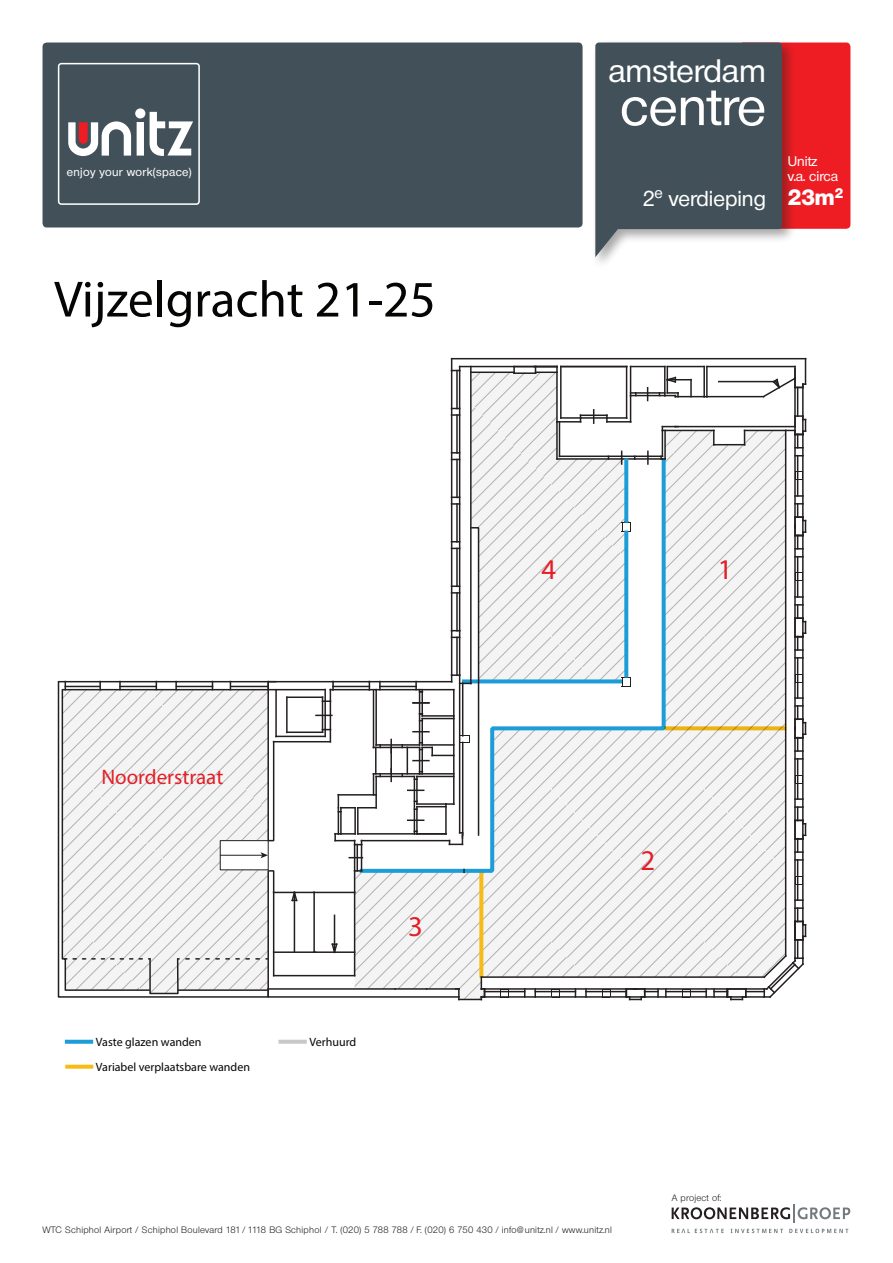
<style>
.page{position:relative;width:893px;height:1263px;background:#fff}
.page>*{position:absolute;margin:0;border:0;box-sizing:border-box;transform-origin:0 0}
.t1{font:500 52.5px "Olnova";color:#fff}
.t2{font:51.3px "Myriad Pro";color:#050504}
.t3{font:500 31.5px "Olnova";color:#fff}
.t4{font:28.65px "Myriad Pro";color:#e41e25}
.t5{font:800 21.6px "Olnova";color:#fff}
.t6{font:21px "Myriad Pro";color:#e41e25}
.t7{font:500 21px "Olnova";color:#fff}
.t8{font:500 13.5px/15px "Olnova";color:#fff}
.t9{font:12px/25.3px "Myriad Pro";color:#050504}
.t10{font:500 11.4px "Olnova";letter-spacing:.03em;color:#fff}
.t11{font:9px "Olnova";letter-spacing:.03em;color:#231f20}
</style>
<div class="page">
<div style="left:43px;top:43px;width:540px;height:184px;background:#425159;border-radius:4px"></div>
<div style="left:58px;top:63px;width:142px;height:142px;border:2px solid #fff;border-radius:3px"></div>
<svg style="left:68px;top:108px;width:125px;height:48px"></svg>
<div style="left:739px;top:43px;width:111px;height:186px;background:#ee1d23;border-radius:4px"></div>
<div style="left:592px;top:39px;width:204px;height:231px;background:#231f20;opacity:.4"></div>
<svg style="left:595px;top:43px;width:187px;height:214px;background:#56636a"></svg>
<svg style="left:485px;top:752px;width:300px;height:224px;fill:#f4f4f5"></svg>
<svg style="left:472px;top:372px;width:154px;height:84px;fill:#f4f4f5"></svg>
<svg style="left:67px;top:1065px;width:24px;height:4px"></svg>
<svg style="left:67px;top:1040px;width:24px;height:4px"></svg>
<svg style="left:280px;top:1040px;width:25px;height:4px"></svg>
<svg style="left:450px;top:456px;width:218px;height:419px"></svg>
<hr style="left:459px;top:371px;width:1px;height:260px;background:#231f20">
<hr style="left:794px;top:434px;width:2px;height:487px;background:#231f20">
<hr style="left:460px;top:366px;width:97px;height:1px;background:#231f20">
<hr style="left:631px;top:366px;width:34px;height:1px;background:#231f20">
<svg style="left:622px;top:677px;width:10px;height:10px"></svg>
<hr style="left:481px;top:996px;width:265px;height:2px;background:#231f20">
<hr style="left:802px;top:434px;width:2px;height:487px;background:#231f20">
<hr style="left:451px;top:371px;width:1px;height:260px;background:#231f20">
<hr style="left:481px;top:988px;width:265px;height:2px;background:#231f20">
<hr style="left:452px;top:358px;width:354px;height:1px;background:#231f20">
<hr style="left:456px;top:504px;width:2px;height:38px;background:#231f20">
<svg style="left:452px;top:496px;width:7px;height:9px"></svg>
<hr style="left:456px;top:459px;width:2px;height:38px;background:#231f20">
<svg style="left:452px;top:452px;width:7px;height:8px"></svg>
<hr style="left:456px;top:415px;width:2px;height:38px;background:#231f20">
<svg style="left:452px;top:408px;width:7px;height:8px"></svg>
<svg style="left:451px;top:359px;width:9px;height:12px"></svg>
<hr style="left:456px;top:371px;width:2px;height:38px;background:#231f20">
<hr style="left:797px;top:860px;width:1px;height:40px;background:#231f20">
<svg style="left:795px;top:899px;width:7px;height:2px"></svg>
<svg style="left:795px;top:859px;width:7px;height:2px"></svg>
<hr style="left:797px;top:759px;width:1px;height:40px;background:#231f20">
<svg style="left:795px;top:798px;width:7px;height:2px"></svg>
<svg style="left:795px;top:758px;width:7px;height:2px"></svg>
<hr style="left:666px;top:991px;width:40px;height:1px;background:#231f20">
<svg style="left:665px;top:989px;width:2px;height:8px"></svg>
<svg style="left:705px;top:989px;width:2px;height:8px"></svg>
<svg style="left:794px;top:806px;width:12px;height:47px"></svg>
<hr style="left:484px;top:991px;width:41px;height:1px;background:#231f20">
<svg style="left:534px;top:989px;width:2px;height:8px"></svg>
<hr style="left:535px;top:991px;width:40px;height:1px;background:#231f20">
<svg style="left:585px;top:989px;width:2px;height:7px"></svg>
<hr style="left:586px;top:991px;width:40px;height:1px;background:#231f20">
<hr style="left:631px;top:395px;width:34px;height:1px;background:#231f20">
<svg style="left:796px;top:876px;width:8px;height:9px"></svg>
<svg style="left:796px;top:775px;width:8px;height:9px"></svg>
<svg style="left:682px;top:990px;width:9px;height:8px"></svg>
<svg style="left:602px;top:990px;width:9px;height:8px"></svg>
<svg style="left:551px;top:990px;width:9px;height:8px"></svg>
<svg style="left:501px;top:989px;width:9px;height:9px"></svg>
<hr style="left:561px;top:366px;width:66px;height:1px;background:#231f20">
<hr style="left:556px;top:367px;width:2px;height:55px;background:#231f20">
<hr style="left:559px;top:422px;width:1px;height:34px;background:#231f20">
<hr style="left:557px;top:458px;width:105px;height:2px;background:#231f20">
<hr style="left:559px;top:455px;width:103px;height:2px;background:#231f20">
<hr style="left:557px;top:421px;width:24px;height:2px;background:#231f20">
<hr style="left:607px;top:421px;width:24px;height:2px;background:#231f20">
<hr style="left:626px;top:367px;width:1px;height:51px;background:#231f20">
<hr style="left:560px;top:367px;width:2px;height:51px;background:#231f20">
<hr style="left:561px;top:417px;width:20px;height:2px;background:#231f20">
<hr style="left:580px;top:417px;width:27px;height:2px;background:#231f20">
<hr style="left:607px;top:417px;width:20px;height:2px;background:#231f20">
<hr style="left:556px;top:422px;width:2px;height:37px;background:#231f20">
<svg style="left:647px;top:451px;width:2px;height:13px"></svg>
<hr style="left:580px;top:414px;width:27px;height:2px;background:#231f20">
<hr style="left:631px;top:392px;width:34px;height:2px;background:#231f20">
<svg style="left:630px;top:367px;width:6px;height:55px"></svg>
<svg style="left:622px;top:521px;width:10px;height:11px"></svg>
<svg style="left:626px;top:988px;width:33px;height:12px"></svg>
<svg style="left:659px;top:359px;width:147px;height:393px"></svg>
<hr style="left:481px;top:976px;width:283px;height:2px;background:#231f20">
<svg style="left:713px;top:907px;width:93px;height:93px"></svg>
<hr style="left:785px;top:430px;width:1px;height:526px;background:#231f20">
<hr style="left:470px;top:367px;width:2px;height:316px;background:#231f20">
<hr style="left:514px;top:372px;width:21px;height:2px;background:#231f20">
<svg style="left:513px;top:367px;width:44px;height:6px"></svg>
<hr style="left:471px;top:371px;width:43px;height:2px;background:#231f20">
<hr style="left:535px;top:371px;width:22px;height:2px;background:#231f20">
<svg style="left:666px;top:726px;width:118px;height:4px"></svg>
<svg style="left:624px;top:460px;width:4px;height:61px"></svg>
<svg style="left:624px;top:532px;width:4px;height:144px"></svg>
<svg style="left:57px;top:680px;width:129px;height:318px"></svg>
<svg style="left:61px;top:688px;width:125px;height:304px"></svg>
<hr style="left:58px;top:681px;width:218px;height:1px;background:#231f20">
<svg style="left:73px;top:958px;width:76px;height:1px"></svg>
<svg style="left:186px;top:526px;width:299px;height:474px"></svg>
<div style="left:149px;top:958px;width:30px;height:36px;border:2px solid #231f20"></div>
<svg style="left:672px;top:1204px;width:178px;height:19px"></svg>
<svg style="left:731px;top:1229px;width:52px;height:4px"></svg>
<svg style="left:789px;top:1229px;width:59px;height:4px"></svg>
<svg style="left:672px;top:1229px;width:52px;height:4px"></svg>
<p class="t10" style="left:67px;top:165px;width:126px">enjoy your work(space)</p>
<h2 class="t2" style="left:54px;top:268px;width:383px">Vijzelgracht 21-25</h2>
<h3 class="t3" style="left:608px;top:51px;width:159px">amsterdam</h3>
<h1 class="t1" style="left:620px;top:75px;width:147px">centre</h1>
<h3 class="t7" style="left:643px;top:186px;width:125px">2<sup>e</sup> verdieping</h3>
<h3 class="t8" style="left:788px;top:153px;width:52px">Unitz v.a. circa</h3>
<h3 class="t5" style="left:788px;top:184px;width:57px">23m<sup>2</sup></h3>
<h3 class="t4" style="left:541px;top:552px;width:16px">4</h3>
<h3 class="t4" style="left:718px;top:552px;width:16px">1</h3>
<h3 class="t6" style="left:101px;top:764px;width:123px">Noorderstraat</h3>
<h3 class="t9" style="left:96px;top:1029px;width:156px">Vaste glazen wanden<br>Variabel verplaatsbare wanden</h3>
<h3 class="t9" style="left:310px;top:1029px;width:48px">Verhuurd</h3>
<h3 class="t4" style="left:408px;top:908px;width:16px">3</h3>
<h3 class="t4" style="left:641px;top:843px;width:16px">2</h3>
<p class="t11" style="left:43px;top:1224px;width:571px">WTC Schiphol Airport / Schiphol Boulevard 181 / 1118 BG Schiphol / T. (020) 5 788 788 / F. (020) 6 750 430 / info@unitz.nl / www.unitz.nl</p>
<p class="t11" style="left:672px;top:1192px;width:51px">A project of:</p>
</div>
